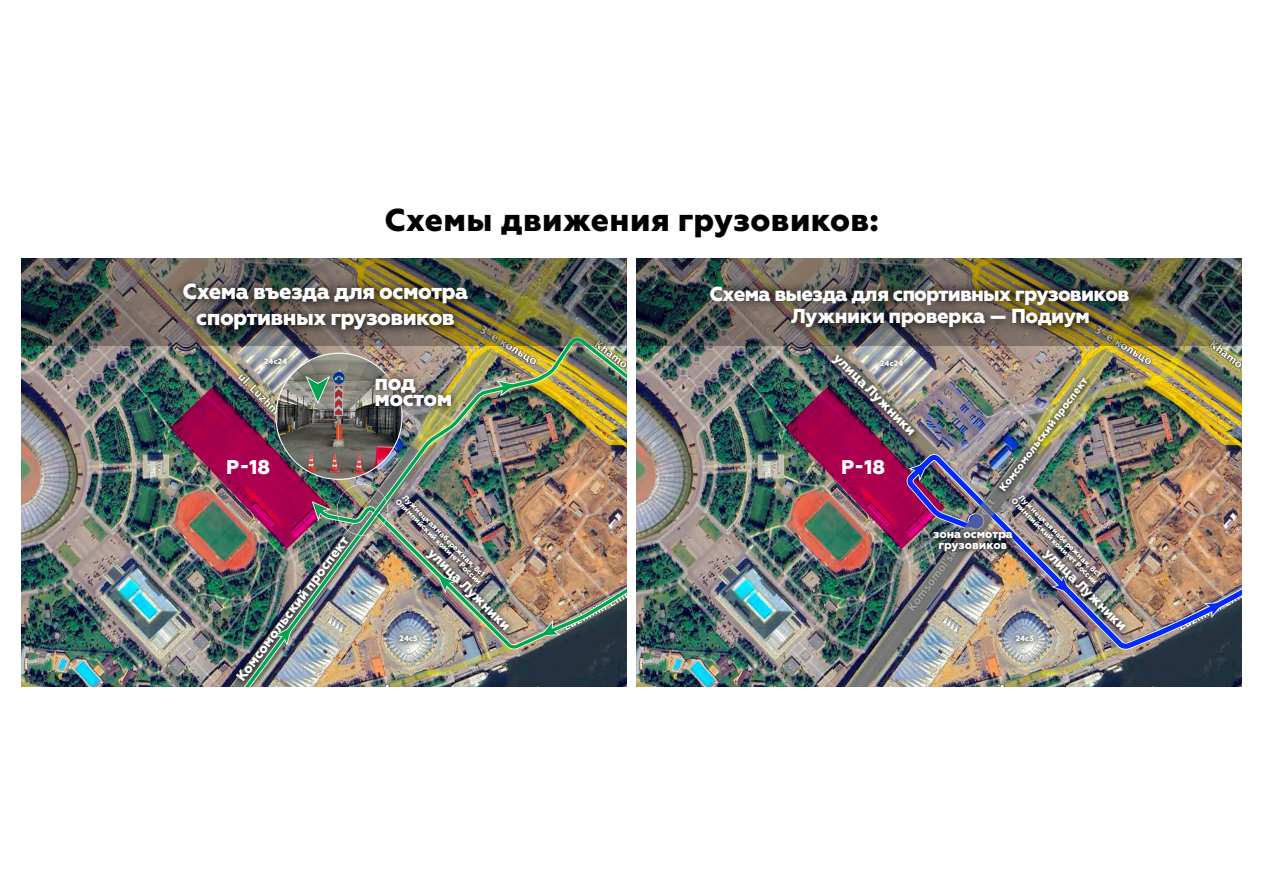
<style>
.page{position:relative;width:1263px;height:893px;background:#fff}
.page>*{position:absolute;margin:0;border:0;box-sizing:border-box;transform-origin:0 0}
.t1{font:800 31.65px "Geometria";letter-spacing:.01em;color:#000}
.t2{font:800 21.75px/26.1px "Geometria";letter-spacing:-.025em;color:#fff;text-align:center}
.t3{font:800 20.25px/21.6px "Geometria";letter-spacing:-.04em;color:#fff}
.t4{font:800 19.95px "Geometria";color:#fff}
.t5{font:800 13.65px "Geometria";color:#fff}
.t6{font:800 11.7px/10.2px "Geometria";letter-spacing:-.005em;color:#fff;text-align:center}
.t7{font:800 10.65px "Geometria";color:#fff}
.t8{font:800 7.8px/7.6px "Geometria";letter-spacing:.005em;color:#fff;text-align:center}
</style>
<div class="page">
<img style="left:21px;top:346px;width:122px;height:341px">
<img style="left:21px;top:259px;width:606px;height:87px">
<img style="left:169px;top:268px;width:313px;height:67px">
<img style="left:146px;top:335px;width:481px;height:352px">
<svg style="left:494px;top:379px;width:25px;height:20px"></svg>
<svg style="left:538px;top:617px;width:25px;height:20px"></svg>
<svg style="left:436px;top:573px;width:24px;height:23px"></svg>
<img style="left:417px;top:360px;width:48px;height:68px">
<img style="left:170px;top:353px;width:247px;height:334px">
<img style="left:636px;top:346px;width:606px;height:341px">
<img style="left:636px;top:259px;width:264px;height:87px">
<img style="left:713px;top:270px;width:189px;height:74px">
<img style="left:902px;top:259px;width:340px;height:390px">
<img style="left:785px;top:345px;width:232px;height:291px">
<img style="left:925px;top:521px;width:79px;height:40px">
<img style="left:1031px;top:538px;width:107px;height:106px">
<img style="left:821px;top:343px;width:106px;height:106px">
<img style="left:1004px;top:487px;width:106px;height:105px">
<img style="left:991px;top:369px;width:106px;height:133px">
<img style="left:1007px;top:626px;width:35px;height:27px">
<img style="left:871px;top:352px;width:41px;height:27px">
<h1 class="t1" style="left:384px;top:201px;width:496px">Схемы движения грузовиков:</h1>
<h2 class="t2" style="left:183px;top:279px;width:287px">Схема въезда для осмотра спортивных грузовиков</h2>
<p class="t8" style="left:264px;top:357px;width:25px">24с24</p>
<h3 class="t4" style="left:226px;top:455px;width:46px">P-18</h3>
<h3 class="t5" style="left:233px;top:674px;width:179px;rotate:-53deg">Комсомольский проспект</h3>
<h2 class="t2" style="left:375px;top:375px;width:79px;line-height:16px;text-align:left">под мостом</h2>
<p class="t8" style="left:405px;top:491px;width:119px;rotate:45deg">Лужнецкая набережная, 8с1<br>Олимпийский комитет России</p>
<h3 class="t5" style="left:436px;top:545px;width:112px;rotate:45deg">улица Лужники</h3>
<p class="t8" style="left:400px;top:634px;width:20px">24с5</p>
<h3 class="t3" style="left:791px;top:284px;width:340px;text-indent:-82px">Схема выезда для спортивных грузовиков<br>Лужники проверка — Подиум</h3>
<h3 class="t5" style="left:842px;top:349px;width:112px;rotate:45deg">улица Лужники</h3>
<p class="t8" style="left:880px;top:360px;width:25px">24с24</p>
<h3 class="t4" style="left:841px;top:455px;width:46px">P-18</h3>
<h3 class="t7" style="left:996px;top:486px;width:141px;rotate:-53deg">Комсомольский проспект</h3>
<p class="t8" style="left:1021px;top:491px;width:119px;rotate:45deg">Лужнецкая набережная,8с1<br>Олимпийский комитет России</p>
<h3 class="t6" style="left:933px;top:529px;width:81px">зона осмотра грузовиков</h3>
<h3 class="t5" style="left:1052px;top:544px;width:112px;rotate:45deg">улица Лужники</h3>
<p class="t8" style="left:1016px;top:634px;width:20px">24с5</p>
</div>
